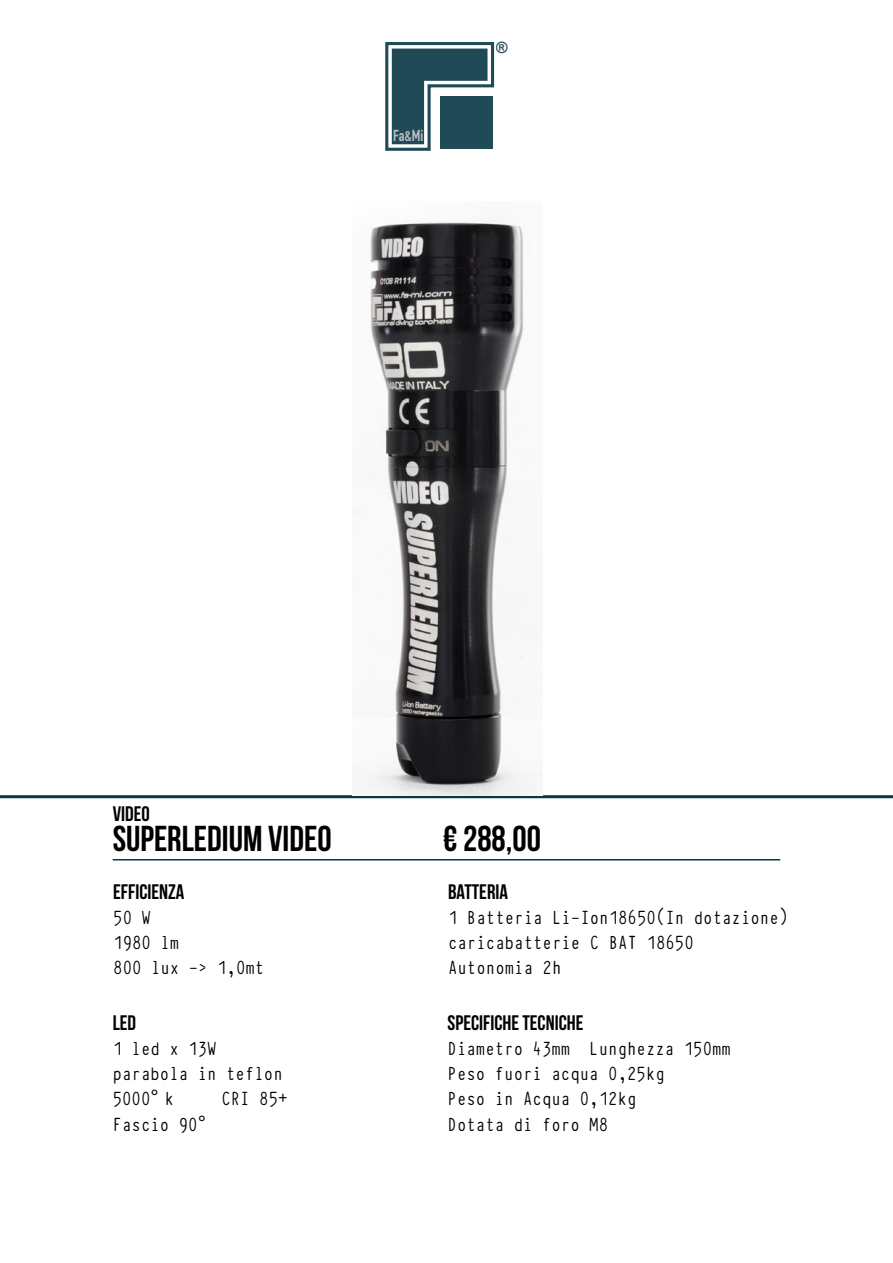
<style>
.page{position:relative;width:893px;height:1263px;background:#fff}
.page>*{position:absolute;margin:0;border:0;box-sizing:border-box;transform-origin:0 0}
.t1{font:36px "Bebas Neue";color:#000}
.t2{font:21px "Typewriter Condensed";color:#000}
.t3{font:21px "Bebas Neue";color:#000}
.t4{font:700 15.6px "DIN Condensed";color:#bcbec0}
.t5{font:700 15.6px "Arial";color:#083645}
.s1{font-family:"Arial"}
</style>
<div class="page">
<svg style="left:385px;top:42px;width:109px;height:109px"></svg>
<hr style="left:0;top:795px;width:893px;height:3px;background:#0d3645">
<hr style="left:113px;top:859px;width:667px;height:1px;background:#0d3645">
<img style="left:367px;top:220px;width:174px;height:575px">
<p class="t4" style="left:393px;top:127px;width:32px">Fa&amp;Mi</p>
<p class="t5" style="left:496px;top:37px;width:13px">®</p>
<p class="t3" style="left:113px;top:802px;width:39px">VIDEO</p>
<p class="t1" style="left:113px;top:819px;width:220px">SUPERLEDIUM VIDEO</p>
<p class="t1" style="left:443px;top:819px;width:99px">€ 288,00</p>
<p class="t3" style="left:113px;top:880px;width:73px">EFFICIENZA</p>
<p class="t2" style="left:113px;top:902px;width:39px">50 W</p>
<p class="t2" style="left:113px;top:927px;width:68px">1980 lm</p>
<p class="t2" style="left:113px;top:952px;width:153px">800 lux -&gt; 1,0mt</p>
<p class="t3" style="left:113px;top:1011px;width:25px">LED</p>
<p class="t2" style="left:113px;top:1033px;width:105px">1 led x 13W</p>
<p class="t2" style="left:113px;top:1058px;width:172px">parabola in teflon</p>
<p class="t2" style="left:113px;top:1084px;width:63px">5000<span class="s1">°</span> k</p>
<p class="t2" style="left:221px;top:1084px;width:68px">CRI 85+</p>
<p class="t2" style="left:113px;top:1109px;width:95px">Fascio 90<span class="s1">°</span></p>
<p class="t3" style="left:448px;top:880px;width:61px">BATTERIA</p>
<p class="t2" style="left:448px;top:902px;width:342px">1 Batteria Li-Ion18650(In dotazione)</p>
<p class="t2" style="left:448px;top:927px;width:247px">caricabatterie C BAT 18650</p>
<p class="t2" style="left:448px;top:952px;width:115px">Autonomia 2h</p>
<p class="t3" style="left:448px;top:1011px;width:137px">SPECIFICHE TECNICHE</p>
<p class="t2" style="left:448px;top:1033px;width:285px">Diametro 43mm Lunghezza 150mm</p>
<p class="t2" style="left:448px;top:1058px;width:219px">Peso fuori acqua 0,25kg</p>
<p class="t2" style="left:448px;top:1084px;width:190px">Peso in Acqua 0,12kg</p>
<p class="t2" style="left:448px;top:1109px;width:162px">Dotata di foro M8</p>
</div>
